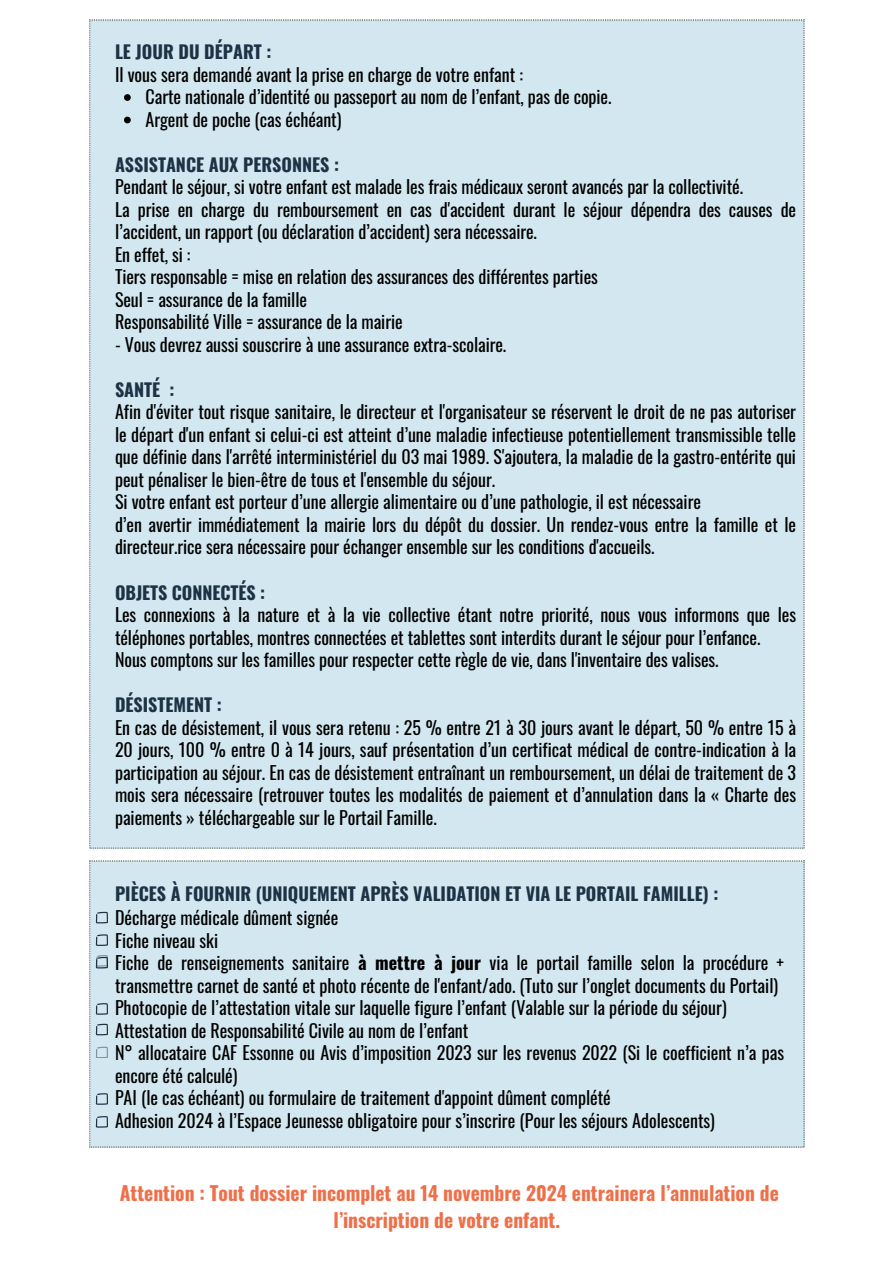
<style>
.page{position:relative;width:894px;height:1264px;background:#fff}
.page>*{position:absolute;margin:0;border:0;box-sizing:border-box;transform-origin:0 0}
.t1{font:700 19.5px/27px "Oswald";color:#ee704a;text-align:center}
.t2{font:18px/22.5px "Oswald";letter-spacing:-.005em;color:#000}
.t3{font:700 18px "Oswald";color:#1c3345}
.s1{font-weight:700}
</style>
<div class="page">
<div style="left:89px;top:860px;width:715px;height:287px;background:#d3e7f0"></div>
<div style="left:89px;top:20px;width:715px;height:828px;background:#d3e7f0"></div>
<svg style="left:124px;top:94px;width:7px;height:7px"></svg>
<svg style="left:124px;top:117px;width:7px;height:6px"></svg>
<svg style="left:96px;top:911px;width:12px;height:12px"></svg>
<svg style="left:96px;top:1003px;width:12px;height:11px"></svg>
<svg style="left:96px;top:934px;width:12px;height:11px"></svg>
<svg style="left:96px;top:955px;width:12px;height:13px"></svg>
<svg style="left:96px;top:1023px;width:12px;height:11px"></svg>
<svg style="left:96px;top:1093px;width:12px;height:11px"></svg>
<svg style="left:96px;top:1116px;width:12px;height:11px"></svg>
<p class="t3" style="left:115px;top:38px;width:158px">LE JOUR DU DÉPART :</p>
<p class="t2" style="left:115px;top:62px;width:409px">Il vous sera demandé avant la prise en charge de votre enfant :</p>
<p class="t2" style="left:145px;top:85px;width:467px">Carte nationale d’identité ou passeport au nom de l’enfant, pas de copie.</p>
<p class="t2" style="left:145px;top:107px;width:197px">Argent de poche (cas échéant)</p>
<p class="t3" style="left:115px;top:150px;width:225px">ASSISTANCE AUX PERSONNES :</p>
<p class="t2" style="left:115px;top:175px;width:629px">Pendant le séjour, si votre enfant est malade les frais médicaux seront avancés par la collectivité.</p>
<p class="t2" style="left:115px;top:197px;width:682px">La prise en charge du remboursement en cas d'accident durant le séjour dépendra des causes de l’accident, un rapport (ou déclaration d’accident) sera nécessaire.</p>
<p class="t2" style="left:115px;top:242px;width:77px">En effet, si :</p>
<p class="t2" style="left:115px;top:265px;width:484px">Tiers responsable = mise en relation des assurances des différentes parties</p>
<p class="t2" style="left:115px;top:287px;width:193px">Seul = assurance de la famille</p>
<p class="t2" style="left:115px;top:310px;width:289px">Responsabilité Ville = assurance de la mairie</p>
<p class="t2" style="left:115px;top:332px;width:393px">- Vous devrez aussi souscrire à une assurance extra-scolaire.</p>
<p class="t3" style="left:115px;top:375px;width:61px">SANTÉ :</p>
<p class="t2" style="left:115px;top:400px;width:682px;text-align:justify">Afin d'éviter tout risque sanitaire, le directeur et l'organisateur se réservent le droit de ne pas autoriser le départ d'un enfant si celui-ci est atteint d’une maladie infectieuse potentiellement transmissible telle que définie dans l'arrêté interministériel du 03 mai 1989. S'ajoutera, la maladie de la gastro-entérite qui peut pénaliser le bien-être de tous et l'ensemble du séjour.</p>
<p class="t2" style="left:115px;top:490px;width:587px">Si votre enfant est porteur d’une allergie alimentaire ou d’une pathologie, il est nécessaire</p>
<p class="t2" style="left:115px;top:512px;width:682px">d’en avertir immédiatement la mairie lors du dépôt du dossier. Un rendez-vous entre la famille et le directeur.rice sera nécessaire pour échanger ensemble sur les conditions d'accueils.</p>
<p class="t3" style="left:115px;top:578px;width:152px">OBJETS CONNECTÉS :</p>
<p class="t2" style="left:115px;top:602px;width:682px">Les connexions à la nature et à la vie collective étant notre priorité, nous vous informons que les téléphones portables, montres connectées et tablettes sont interdits durant le séjour pour l’enfance.</p>
<p class="t2" style="left:115px;top:647px;width:605px">Nous comptons sur les familles pour respecter cette règle de vie, dans l'inventaire des valises.</p>
<p class="t3" style="left:115px;top:690px;width:108px">DÉSISTEMENT :</p>
<p class="t2" style="left:115px;top:715px;width:682px;text-align:justify">En cas de désistement, il vous sera retenu : 25 % entre 21 à 30 jours avant le départ, 50 % entre 15 à 20 jours, 100 % entre 0 à 14 jours, sauf présentation d’un certificat médical de contre-indication à la participation au séjour. En cas de désistement entraînant un remboursement, un délai de traitement de 3 mois sera nécessaire (retrouver toutes les modalités de paiement et d’annulation dans la « Charte des paiements » téléchargeable sur le Portail Famille.</p>
<p class="t3" style="left:115px;top:879px;width:604px">PIÈCES À FOURNIR (UNIQUEMENT APRÈS VALIDATION ET VIA LE PORTAIL FAMILLE) :</p>
<p class="t2" style="left:115px;top:906px;width:670px">Décharge médicale dûment signée<br>Fiche niveau ski<br>Fiche de renseignements sanitaire <span class="s1">à mettre à jour</span> via le portail famille selon la procédure + transmettre carnet de santé et photo récente de l'enfant/ado. (Tuto sur l’onglet documents du Portail)<br>Photocopie de l’attestation vitale sur laquelle figure l’enfant (Valable sur la période du séjour)<br>Attestation de Responsabilité Civile au nom de l’enfant<br>N° allocataire CAF Essonne ou Avis d’imposition 2023 sur les revenus 2022 (Si le coefficient n’a pas encore été calculé)<br>PAI (le cas échéant) ou formulaire de traitement d'appoint dûment complété<br>Adhesion 2024 à l’Espace Jeunesse obligatoire pour s’inscrire (Pour les séjours Adolescents)</p>
<p class="t1" style="left:120px;top:1178px;width:660px">Attention : Tout dossier incomplet au 14 novembre 2024 entrainera l’annulation de l’inscription de votre enfant.</p>
</div>
